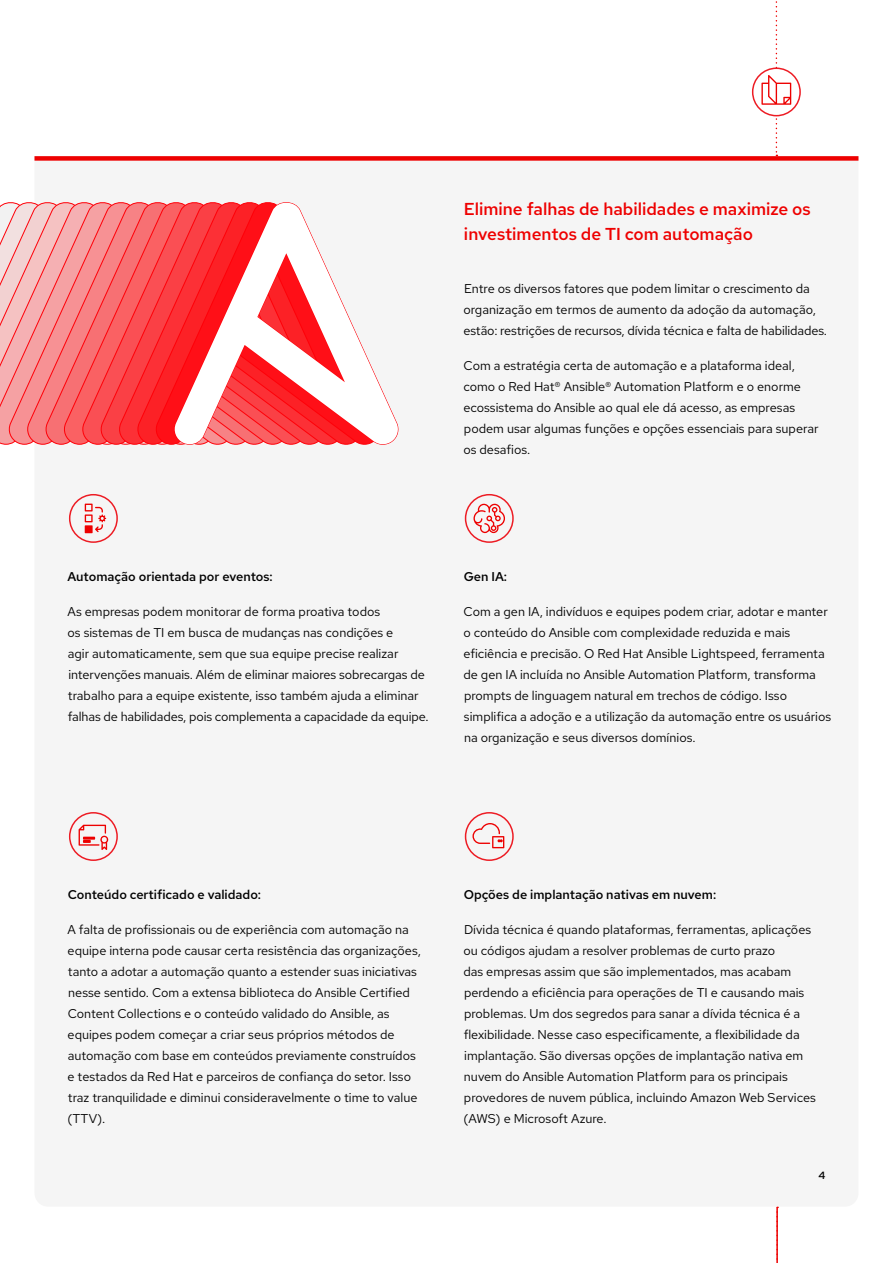
<style>
.page{position:relative;width:893px;height:1263px;background:#fff}
.page>*{position:absolute;margin:0;border:0;box-sizing:border-box;transform-origin:0 0}
.t1{font:500 17.25px/25.5px "Red Hat Text";color:#e00}
.t2{font:12.75px/21px "Red Hat Text";color:#000}
.t3{font:500 12.75px "Red Hat Text";color:#000}
.t4{font:500 10.5px "Red Hat Text";color:#000}
</style>
<div class="page">
<div style="left:34px;top:156px;width:824px;height:5px;background:#e00"></div>
<svg style="left:753px;top:68px;width:47px;height:48px"></svg>
<div style="left:752px;top:67px;width:49px;height:49px;border:2px solid #ed1c24;border-radius:50%"></div>
<svg style="left:761px;top:1px;width:30px;height:155px"></svg>
<svg style="left:0;top:202px;width:7px;height:243px;background:#f4bbbc"></svg>
<svg style="left:7px;top:202px;width:19px;height:243px;background:#f4afb1"></svg>
<svg style="left:26px;top:202px;width:18px;height:243px;background:#f5a0a2"></svg>
<svg style="left:44px;top:202px;width:18px;height:243px;background:#f69294"></svg>
<svg style="left:62px;top:202px;width:19px;height:243px;background:#f78386"></svg>
<svg style="left:81px;top:202px;width:18px;height:243px;background:#f77477"></svg>
<svg style="left:99px;top:202px;width:18px;height:243px;background:#f86568"></svg>
<svg style="left:117px;top:202px;width:19px;height:243px;background:#f9565a"></svg>
<svg style="left:136px;top:202px;width:18px;height:243px;background:#fa464b"></svg>
<svg style="left:154px;top:202px;width:19px;height:243px;background:#fb373d"></svg>
<svg style="left:173px;top:202px;width:226px;height:243px"></svg>
<div style="left:69px;top:494px;width:49px;height:49px;border:2px solid #ed1c24;border-radius:50%"></div>
<div style="left:85px;top:525px;width:8px;height:8px;background:#ed0000"></div>
<svg style="left:85px;top:504px;width:21px;height:28px"></svg>
<div style="left:465px;top:494px;width:49px;height:49px;border:2px solid #ed1c24;border-radius:50%"></div>
<svg style="left:473px;top:504px;width:32px;height:29px"></svg>
<div style="left:69px;top:812px;width:49px;height:49px;border:2px solid #ed1c24;border-radius:50%"></div>
<svg style="left:79px;top:825px;width:29px;height:25px"></svg>
<div style="left:465px;top:812px;width:49px;height:49px;border:2px solid #ed1c24;border-radius:50%"></div>
<svg style="left:472px;top:823px;width:32px;height:25px"></svg>
<hr style="left:776px;top:1207px;width:2px;height:56px;background:#e00">
<h1 class="t1" style="left:464px;top:196px;width:349px">Elimine falhas de habilidades e maximize os investimentos de TI com automação</h1>
<p class="t2" style="left:463px;top:278px;width:365px">Entre os diversos fatores que podem limitar o crescimento da organização em termos de aumento da adoção da automação, estão: restrições de recursos, dívida técnica e falta de habilidades.</p>
<p class="t2" style="left:463px;top:355px;width:357px">Com a estratégia certa de automação e a plataforma ideal, como o Red Hat® Ansible® Automation Platform e o enorme ecossistema do Ansible ao qual ele dá acesso, as empresas podem usar algumas funções e opções essenciais para superar os desafios.</p>
<p class="t3" style="left:68px;top:568px;width:207px">Automação orientada por eventos:</p>
<p class="t2" style="left:67px;top:601px;width:363px">As empresas podem monitorar de forma proativa todos<br>os sistemas de TI em busca de mudanças nas condições e<br>agir automaticamente, sem que sua equipe precise realizar intervenções manuais. Além de eliminar maiores sobrecargas de trabalho para a equipe existente, isso também ajuda a eliminar falhas de habilidades, pois complementa a capacidade da equipe.</p>
<p class="t3" style="left:464px;top:568px;width:45px">Gen IA:</p>
<p class="t2" style="left:463px;top:601px;width:369px">Com a gen IA, indivíduos e equipes podem criar, adotar e manter o conteúdo do Ansible com complexidade reduzida e mais eficiência e precisão. O Red Hat Ansible Lightspeed, ferramenta de gen IA incluída no Ansible Automation Platform, transforma prompts de linguagem natural em trechos de código. Isso simplifica a adoção e a utilização da automação entre os usuários na organização e seus diversos domínios.</p>
<p class="t3" style="left:68px;top:886px;width:195px">Conteúdo certificado e validado:</p>
<p class="t2" style="left:67px;top:919px;width:355px">A falta de profissionais ou de experiência com automação na equipe interna pode causar certa resistência das organizações, tanto a adotar a automação quanto a estender suas iniciativas nesse sentido. Com a extensa biblioteca do Ansible Certified Content Collections e o conteúdo validado do Ansible, as equipes podem começar a criar seus próprios métodos de automação com base em conteúdos previamente construídos e testados da Red Hat e parceiros de confiança do setor. Isso traz tranquilidade e diminui consideravelmente o time to value (TTV).</p>
<p class="t3" style="left:464px;top:886px;width:254px">Opções de implantação nativas em nuvem:</p>
<p class="t2" style="left:463px;top:919px;width:354px">Dívida técnica é quando plataformas, ferramentas, aplicações ou códigos ajudam a resolver problemas de curto prazo<br>das empresas assim que são implementados, mas acabam perdendo a eficiência para operações de TI e causando mais problemas. Um dos segredos para sanar a dívida técnica é a flexibilidade. Nesse caso especificamente, a flexibilidade da implantação. São diversas opções de implantação nativa em nuvem do Ansible Automation Platform para os principais provedores de nuvem pública, incluindo Amazon Web Services (AWS) e Microsoft Azure.</p>
<p class="t4" style="left:819px;top:1168px;width:8px">4</p>
</div>
